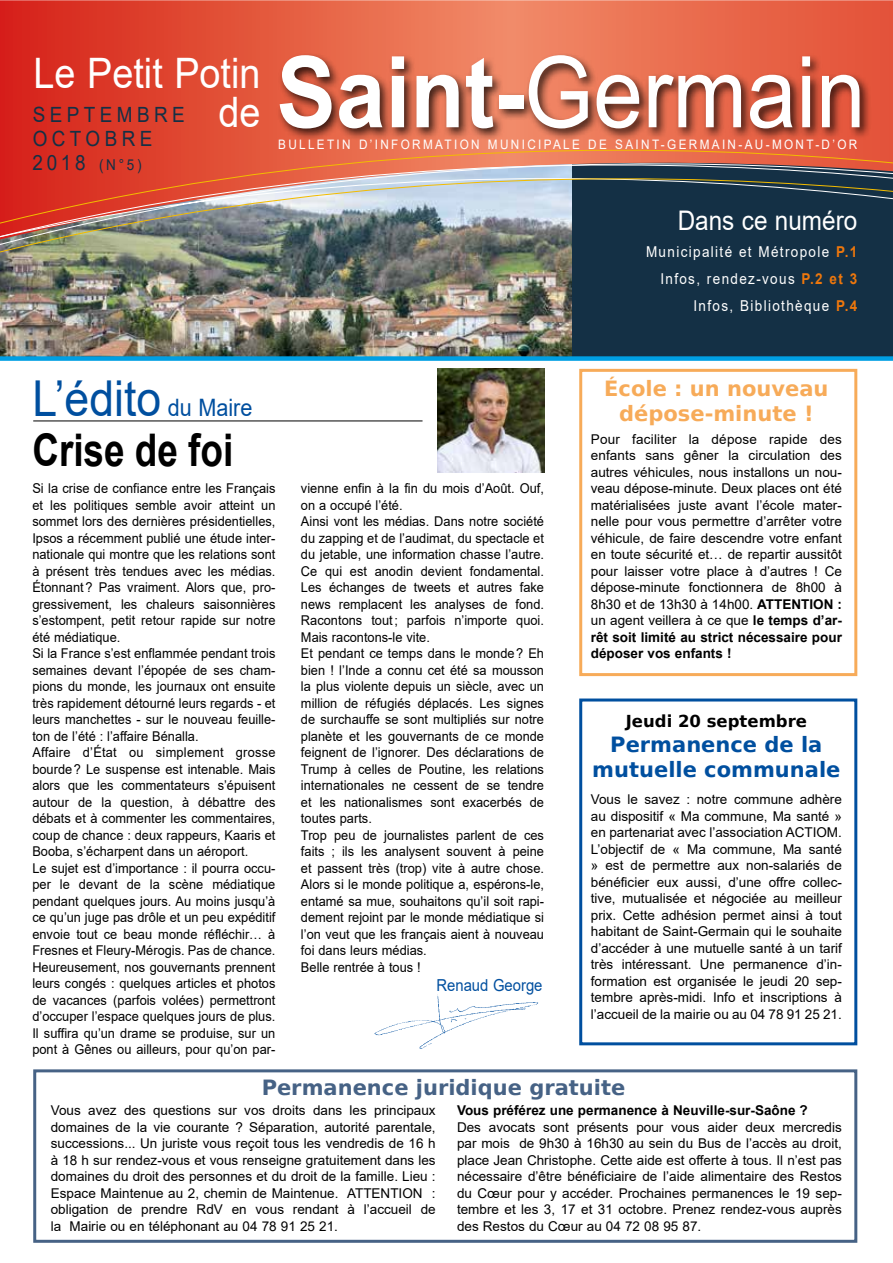
<style>
.page{position:relative;width:893px;height:1263px;background:#fff}
.page>*{position:absolute;margin:0;border:0;box-sizing:border-box;transform-origin:0 0}
.t1{font:99px "Arial";color:#fff;scale:.9 1}
.t2{font:49.5px "Arial";color:#004f9f;scale:.9 1}
.t3{font:700 45px "Arial";color:#000;scale:.82 1}
.t4{font:42px "Arial";color:#fff;scale:.9 1}
.t5{font:27px "Arial";color:#fff;scale:.9 1}
.t6{font:700 21px/25.2px "DejaVu Sans";color:#004f9f;text-align:center}
.t7{font:700 21px/25.2px "DejaVu Sans";color:#f7ab59;text-align:center}
.t8{font:700 21px "DejaVu Sans";color:#466285}
.t9{font:21px/24px "Arial";letter-spacing:.235em;color:#143045;scale:.9 1}
.t10{font:700 16.5px "DejaVu Sans";color:#000}
.t11{font:16.5px "Arial";color:#004f9f;scale:.9 1}
.t12{font:15px/27px "Arial";letter-spacing:.1em;color:#fff;text-align:right;scale:.9 1}
.t13{font:15px "Arial";color:#143045;scale:.9 1}
.t14{font:13.5px/16.5px "Arial";color:#000;scale:.95 1}
.t15{font:13.5px/16.5px "Arial";color:#000;text-align:justify}
.t16{font:700 13.5px "Arial";color:#000}
.t17{font:13.05px "Arial";letter-spacing:.2em;color:#fff;scale:.9 1}
.s1{font-size:42px;color:#fff}
.s2{font-size:21px}
.s3{font-weight:700}
.s4{font-weight:700;color:#ee770c}
.s5{font-size:24px}
</style>
<div class="page">
<img style="left:374px;top:994px;width:165px;height:55px">
<div style="left:571px;top:129px;width:322px;height:230px;background:#143045"></div>
<img style="left:0;top:273px;width:571px;height:83px">
<svg style="left:0;top:0;width:893px;height:119px;background:#e3563e"></svg>
<img style="left:0;top:119px;width:893px;height:154px">
<div style="left:276px;top:52px;width:596px;height:89px;background:#000;opacity:.75"></div>
<img style="left:438px;top:369px;width:106px;height:103px">
<div style="left:0;top:356px;width:893px;height:5px;background:#009fe3"></div>
<hr style="left:33px;top:421px;width:390px;height:1px;background:#000">
<div style="left:579px;top:369px;width:278px;height:307px;border:3px solid #f7ab59"></div>
<div style="left:579px;top:698px;width:278px;height:347px;border:3px solid #004f9f"></div>
<div style="left:33px;top:1069px;width:824px;height:174px;border:3px solid #466285"></div>
<h3 class="t4" style="left:34px;top:44px;width:254px">Le Petit Potin</h3>
<h3 class="t9" style="left:33px;top:103px;width:255px">SEPTEMBRE <span class="s1">de<br></span>OCTOBRE</h3>
<p class="t13" style="left:32px;top:154px;width:123px"><span class="s2">2018</span> (N°5)</p>
<h1 class="t1" style="left:276px;top:24px;width:656px"><span class="s3">Saint-</span>Germain</h1>
<p class="t17" style="left:278px;top:135px;width:645px">BULLETIN D’INFORMATION MUNICIPALE DE SAINT-GERMAIN-AU-MONT-D’OR</p>
<h3 class="t5" style="left:678px;top:202px;width:201px">Dans ce numéro</h3>
<p class="t12" style="left:646px;top:238px;width:236px">Municipalité et Métropole <span class="s4">P.1<br></span>Infos, rendez-vous <span class="s4">P.2 et 3<br></span>Infos, Bibliothèque <span class="s4">P.4</span></p>
<h2 class="t2" style="left:32px;top:364px;width:246px">L’édito <span class="s5">du Maire</span></h2>
<h3 class="t7" style="left:604px;top:375px;width:226px">École : un nouveau dépose-minute !</h3>
<h3 class="t3" style="left:32px;top:419px;width:247px">Crise de foi</h3>
<p class="t15" style="left:591px;top:430px;width:253px">Pour faciliter la dépose rapide des enfants sans gêner la circulation des autres véhicules, nous installons un nou&shy;veau dépose-minute. Deux places ont été matérialisées juste avant l’école mater&shy;nelle pour vous permettre d’arrêter votre véhicule, de faire descendre votre enfant en toute sécurité et… de repartir aussitôt pour laisser votre place à d’autres ! Ce dépose-minute fonctionnera de 8h00 à 8h30 et de 13h30 à 14h00. <span class="s3">ATTENTION : </span>un agent veillera à ce que <span class="s3">le temps d’ar&shy;rêt soit limité au strict nécessaire pour déposer vos enfants !</span></p>
<p class="t14" style="left:32px;top:480px;width:257px">Si la crise de confiance entre les Français et les politiques semble avoir atteint un sommet lors des dernières présidentielles, Ipsos a récemment publié une étude inter&shy;nationale qui montre que les relations sont à présent très tendues avec les médias.<br>Étonnant? Pas vraiment. Alors que, pro&shy;gressivement, les chaleurs saisonnières s’estompent, petit retour rapide sur notre été médiatique.<br>Si la France s’est enflammée pendant trois semaines devant l’épopée de ses cham&shy;pions du monde, les journaux ont ensuite très rapidement détourné leurs regards - et leurs manchettes - sur le nouveau feuille&shy;ton de l’été : l’affaire Bénalla.<br>Affaire d’État ou simplement grosse bourde? Le suspense est intenable. Mais alors que les commentateurs s’épuisent autour de la question, à débattre des débats et à commenter les commentaires, coup de chance : deux rappeurs, Kaaris et Booba, s’écharpent dans un aéroport.<br>Le sujet est d’importance : il pourra occu&shy;per le devant de la scène médiatique pendant quelques jours. Au moins jusqu’à ce qu’un juge pas drôle et un peu expéditif envoie tout ce beau monde réfléchir… à Fresnes et Fleury-Mérogis. Pas de chance.<br>Heureusement, nos gouvernants prennent leurs congés : quelques articles et photos de vacances (parfois volées) permettront d’occuper l’espace quelques jours de plus.<br>Il suffira qu’un drame se produise, sur un pont à Gênes ou ailleurs, pour qu’on par-</p>
<p class="t14" style="left:301px;top:480px;width:257px">vienne enfin à la fin du mois d’Août. Ouf, on a occupé l’été.<br>Ainsi vont les médias. Dans notre société du zapping et de l’audimat, du spectacle et du jetable, une information chasse l’autre.<br>Ce qui est anodin devient fondamental.<br>Les échanges de tweets et autres fake news remplacent les analyses de fond.<br>Racontons tout; parfois n’importe quoi.<br>Mais racontons-le vite.<br>Et pendant ce temps dans le monde? Eh bien ! l’Inde a connu cet été sa mousson la plus violente depuis un siècle, avec un million de réfugiés déplacés. Les signes de surchauffe se sont multipliés sur notre planète et les gouvernants de ce monde feignent de l’ignorer. Des déclarations de Trump à celles de Poutine, les relations internationales ne cessent de se tendre et les nationalismes sont exacerbés de toutes parts.<br>Trop peu de journalistes parlent de ces faits ; ils les analysent souvent à peine et passent très (trop) vite à autre chose.<br>Alors si le monde politique a, espérons-le, entamé sa mue, souhaitons qu’il soit rapi&shy;dement rejoint par le monde médiatique si l’on veut que les français aient à nouveau foi dans leurs médias.<br>Belle rentrée à tous !</p>
<p class="t10" style="left:626px;top:707px;width:183px">Jeudi 20 septembre</p>
<h3 class="t6" style="left:592px;top:731px;width:250px">Permanence de la mutuelle communale</h3>
<p class="t15" style="left:591px;top:791px;width:253px">Vous le savez : notre commune adhère au dispositif « Ma commune, Ma santé » en partenariat avec l’association ACTIOM.<br>L’objectif de « Ma commune, Ma santé » est de permettre aux non-salariés de bénéficier eux aussi, d’une offre collec&shy;tive, mutualisée et négociée au meilleur prix. Cette adhésion permet ainsi à tout habitant de Saint-Germain qui le souhaite d’accéder à une mutuelle santé à un tarif très intéressant. Une permanence d’in&shy;formation est organisée le jeudi 20 sep&shy;tembre après-midi. Info et inscriptions à l’accueil de la mairie ou au 04 78 91 25 21.</p>
<p class="t11" style="left:436px;top:974px;width:119px">Renaud George</p>
<h3 class="t8" style="left:262px;top:1071px;width:365px">Permanence juridique gratuite</h3>
<p class="t15" style="left:51px;top:1102px;width:386px">Vous avez des questions sur vos droits dans les principaux domaines de la vie courante ? Séparation, autorité parentale, successions... Un juriste vous reçoit tous les vendredis de 16 h à 18 h sur rendez-vous et vous renseigne gratuitement dans les domaines du droit des personnes et du droit de la famille. Lieu :<br>Espace Maintenue au 2, chemin de Maintenue. ATTENTION : obligation de prendre RdV en vous rendant à l’accueil de la Mairie ou en téléphonant au 04 78 91 25 21.</p>
<p class="t16" style="left:457px;top:1101px;width:352px">Vous préférez une permanence à Neuville-sur-Saône ?</p>
<p class="t15" style="left:457px;top:1118px;width:386px">Des avocats sont présents pour vous aider deux mercredis par mois de 9h30 à 16h30 au sein du Bus de l’accès au droit, place Jean Christophe. Cette aide est offerte à tous. Il n’est pas nécessaire d’être bénéficiaire de l’aide alimentaire des Restos du Cœur pour y accéder. Prochaines permanences le 19 sep&shy;tembre et les 3, 17 et 31 octobre. Prenez rendez-vous auprès des Restos du Cœur au 04 72 08 95 87.</p>
</div>
